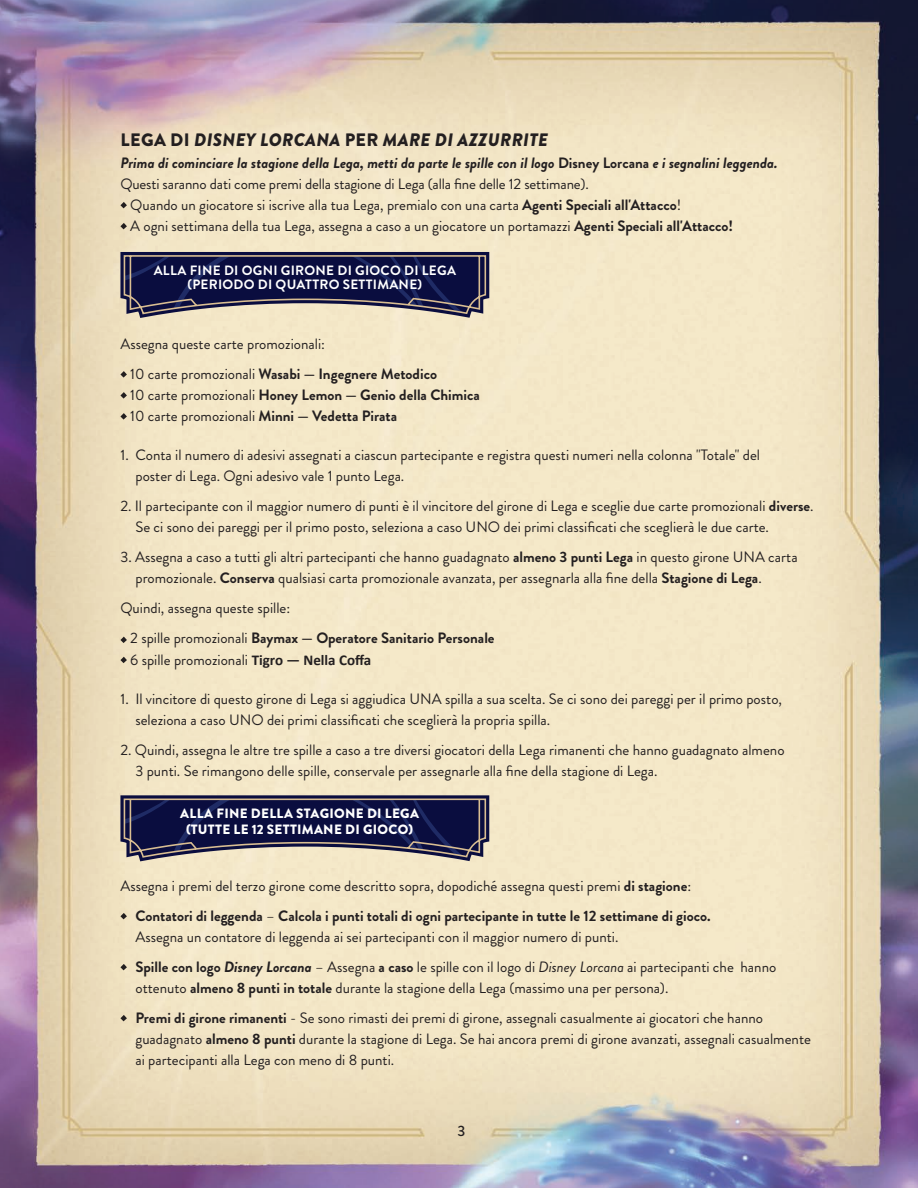
<style>
.page{position:relative;width:918px;height:1188px;background:#fff}
.page>*{position:absolute;margin:0;border:0;box-sizing:border-box;transform-origin:0 0}
.t1{font:italic 900 18px "Brandon Grotesque";letter-spacing:.02em;color:#231f20}
.t2{font:15px/21px "Brandon Grotesque";color:#231f20}
.t3{font:700 15px/21px "Brandon Grotesque";color:#231f20}
.t4{font:italic 700 15px "Brandon Grotesque";color:#231f20}
.t5{font:500 15px "Brandon Grotesque";color:#231f20}
.t6{font:700 13.5px/13.5px "Brandon Grotesque";letter-spacing:.02em;color:#fff;text-align:center}
.t7{font:900 13.5px/16.2px "Brandon Grotesque";letter-spacing:.02em;color:#fff;text-align:center}
.s1{font-style:normal}
.s2{font-weight:700}
.s3{font-weight:400}
.s4{font-family:"Calibri";font-weight:700}
.s5{font-weight:700;font-style:italic}
.s6{font-style:italic}
</style>
<div class="page">
<img style="left:0;top:0;width:918px;height:1188px">
<svg style="left:120px;top:795px;width:369px;height:66px;background:#3b3a5a"></svg>
<svg style="left:120px;top:252px;width:369px;height:66px;background:#3b3a5a"></svg>
<svg style="left:120px;top:202px;width:7px;height:6px"></svg>
<svg style="left:120px;top:223px;width:7px;height:6px"></svg>
<svg style="left:120px;top:371px;width:7px;height:7px"></svg>
<svg style="left:120px;top:392px;width:7px;height:7px"></svg>
<svg style="left:120px;top:413px;width:7px;height:7px"></svg>
<svg style="left:120px;top:637px;width:7px;height:6px"></svg>
<svg style="left:120px;top:657px;width:7px;height:6px"></svg>
<svg style="left:120px;top:913px;width:7px;height:6px"></svg>
<svg style="left:120px;top:964px;width:7px;height:6px"></svg>
<svg style="left:120px;top:1015px;width:7px;height:6px"></svg>
<p class="t1" style="left:121px;top:127px;width:429px"><span class="s1">LEGA DI</span> DISNEY LORCANA <span class="s1">PER</span> MARE DI AZZURRITE</p>
<p class="t4" style="left:120px;top:152px;width:659px">Prima di cominciare la stagione della Lega, metti da parte le spille con il logo <span class="s1">Disney Lorcana</span> e i segnalini leggenda.</p>
<p class="t2" style="left:120px;top:173px;width:470px">Questi saranno dati come premi della stagione di Lega (alla fine delle 12 settimane).</p>
<p class="t2" style="left:130px;top:194px;width:553px">Quando un giocatore si iscrive alla tua Lega, premialo con una carta <span class="s2">Agenti Speciali all'Attacco</span>!</p>
<p class="t2" style="left:130px;top:215px;width:604px">A ogni settimana della tua Lega, assegna a caso a un giocatore un portamazzi <span class="s2">Agenti Speciali all'Attacco!</span></p>
<p class="t6" style="left:154px;top:264px;width:304px">ALLA FINE DI OGNI GIRONE DI GIOCO DI LEGA (PERIODO DI QUATTRO SETTIMANE)</p>
<p class="t2" style="left:130px;top:329px;width:308px;line-height:30px;text-indent:-10px">Assegna queste carte promozionali:<br>10 carte promozionali <span class="s2">Wasabi — Ingegnere Metodico</span></p>
<p class="t3" style="left:130px;top:385px;width:351px"><span class="s3">10 carte promozionali</span> Honey Lemon — Genio della Chimica<br><span class="s3">10 carte promozionali</span> Minni — Vedetta Pirata</p>
<p class="t2" style="left:135px;top:445px;width:626px;text-indent:-15px">1. Conta il numero di adesivi assegnati a ciascun partecipante e registra questi numeri nella colonna "Totale" del poster di Lega. Ogni adesivo vale 1 punto Lega.</p>
<p class="t2" style="left:135px;top:496px;width:680px;text-indent:-15px">2. Il partecipante con il maggior numero di punti è il vincitore del girone di Lega e sceglie due carte promozionali <span class="s2">diverse</span>.<br>Se ci sono dei pareggi per il primo posto, seleziona a caso UNO dei primi classificati che sceglierà le due carte.</p>
<p class="t2" style="left:135px;top:547px;width:664px;text-indent:-15px">3. Assegna a caso a tutti gli altri partecipanti che hanno guadagnato <span class="s2">almeno 3 punti Lega</span> in questo girone UNA carta promozionale. <span class="s2">Conserva</span> qualsiasi carta promozionale avanzata, per assegnarla alla fine della <span class="s2">Stagione di Lega</span>.</p>
<p class="t2" style="left:130px;top:593px;width:366px;line-height:30px;text-indent:-10px">Quindi, assegna queste spille:<br>2 spille promozionali <span class="s2">Baymax — Operatore Sanitario Personale</span></p>
<p class="t2" style="left:130px;top:649px;width:243px">6 spille promozionali <span class="s4">Tigro — Nella Coffa</span></p>
<p class="t2" style="left:135px;top:688px;width:648px;text-indent:-15px">1. Il vincitore di questo girone di Lega si aggiudica UNA spilla a sua scelta. Se ci sono dei pareggi per il primo posto, seleziona a caso UNO dei primi classificati che sceglierà la propria spilla.</p>
<p class="t2" style="left:135px;top:739px;width:651px;text-indent:-15px">2. Quindi, assegna le altre tre spille a caso a tre diversi giocatori della Lega rimanenti che hanno guadagnato almeno<br>3 punti. Se rimangono delle spille, conservale per assegnarle alla fine della stagione di Lega.</p>
<p class="t7" style="left:180px;top:805px;width:240px">ALLA FINE DELLA STAGIONE DI LEGA (TUTTE LE 12 SETTIMANE DI GIOCO)</p>
<p class="t3" style="left:135px;top:871px;width:577px;line-height:30px;text-indent:-15px"><span class="s3">Assegna i premi del terzo girone come descritto sopra, dopodiché assegna questi premi</span> di stagione<span class="s3">:<br></span>Contatori di leggenda <span class="s3">–</span> Calcola i punti totali di ogni partecipante in tutte le 12 settimane di gioco.</p>
<p class="t2" style="left:135px;top:922px;width:642px;line-height:30px">Assegna un contatore di leggenda ai sei partecipanti con il maggior numero di punti.<br><span class="s2">Spille con logo</span> <span class="s5">Disney Lorcana</span> – Assegna <span class="s2">a caso</span> le spille con il logo di <span class="s6">Disney Lorcana</span> ai partecipanti che hanno</p>
<p class="t2" style="left:135px;top:973px;width:629px;line-height:30px">ottenuto <span class="s2">almeno 8 punti in totale</span> durante la stagione della Lega (massimo una per persona).<br><span class="s2">Premi di girone rimanenti</span> - Se sono rimasti dei premi di girone, assegnali casualmente ai giocatori che hanno</p>
<p class="t2" style="left:135px;top:1028px;width:677px">guadagnato <span class="s2">almeno 8 punti</span> durante la stagione di Lega. Se hai ancora premi di girone avanzati, assegnali casualmente ai partecipanti alla Lega con meno di 8 punti.</p>
<p class="t5" style="left:457px;top:1120px;width:9px">3</p>
</div>
